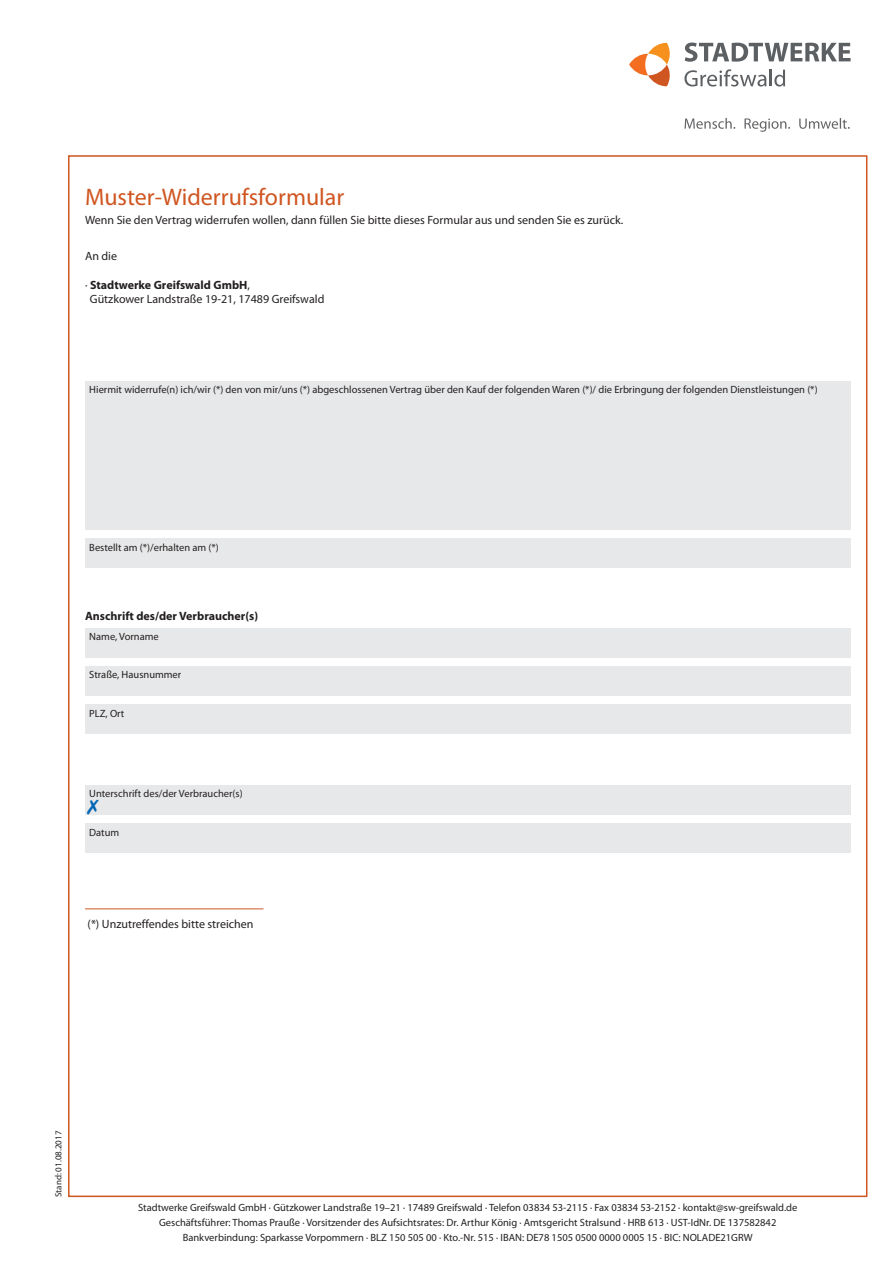
<style>
.page{position:relative;width:893px;height:1263px;background:#fff}
.page>*{position:absolute;margin:0;border:0;box-sizing:border-box;transform-origin:0 0}
.t1{font:24px "Myriad Pro";color:#d05621}
.t2{font:12px/14.4px "Myriad Pro";color:#231f20}
.t3{font:700 12px "Myriad Pro";color:#231f20}
.t4{font:10.5px/15px "Myriad Pro";color:#231f20;text-align:center}
.t5{font:9px "Myriad Pro";color:#231f20}
.s1{font-weight:700}
</style>
<div class="page">
<div style="left:85px;top:381px;width:765px;height:149px;background:#e7e8e9"></div>
<div style="left:85px;top:538px;width:765px;height:30px;background:#e7e8e9"></div>
<div style="left:85px;top:628px;width:765px;height:30px;background:#e7e8e9"></div>
<div style="left:85px;top:666px;width:765px;height:30px;background:#e7e8e9"></div>
<div style="left:85px;top:704px;width:765px;height:30px;background:#e7e8e9"></div>
<div style="left:85px;top:785px;width:765px;height:30px;background:#e7e8e9"></div>
<div style="left:85px;top:823px;width:765px;height:30px;background:#e7e8e9"></div>
<svg style="left:629px;top:43px;width:41px;height:43px"></svg>
<svg style="left:685px;top:43px;width:166px;height:19px"></svg>
<svg style="left:684px;top:69px;width:101px;height:18px"></svg>
<svg style="left:684px;top:118px;width:166px;height:14px"></svg>
<hr style="left:85px;top:908px;width:178px;height:1px;background:#d05621">
<h1 class="t1" style="left:85px;top:188px;width:261px">Muster-Widerrufsformular</h1>
<p class="t2" style="left:85px;top:213px;width:540px">Wenn Sie den Vertrag widerrufen wollen, dann füllen Sie bitte dieses Formular aus und senden Sie es zurück.</p>
<p class="t2" style="left:85px;top:250px;width:34px">An die</p>
<p class="t2" style="left:90px;top:278px;width:236px;text-indent:-5px">· <span class="s1">Stadtwerke Greifswald GmbH</span>,<br>Gützkower Landstraße 19-21, 17489 Greifswald</p>
<p class="t4" style="left:89px;top:383px;width:730px">Hiermit widerrufe(n) ich/wir (*) den von mir/uns (*) abgeschlossenen Vertrag über den Kauf der folgenden Waren (*)/ die Erbringung der folgenden Dienstleistungen (*)</p>
<p class="t4" style="left:89px;top:540px;width:131px">Bestellt am (*)/erhalten am (*)</p>
<p class="t3" style="left:85px;top:611px;width:175px">Anschrift des/der Verbraucher(s)</p>
<p class="t4" style="left:89px;top:630px;width:71px">Name, Vorname</p>
<p class="t4" style="left:89px;top:668px;width:94px">Straße, Hausnummer</p>
<p class="t4" style="left:89px;top:706px;width:37px">PLZ, Ort</p>
<p class="t4" style="left:89px;top:787px;width:155px">Unterschrift des/der Verbraucher(s)</p>
<p class="t4" style="left:89px;top:825px;width:32px">Datum</p>
<p class="t2" style="left:88px;top:917px;width:168px">(*) Unzutreffendes bitte streichen</p>
<p class="t5" style="left:55px;top:1197px;width:68px;rotate:-90deg">Stand: 01.08.2017</p>
<p class="t4" style="left:138px;top:1201px;width:661px">Stadtwerke Greifswald GmbH · Gützkower Landstraße 19–21 · 17489 Greifswald · Telefon 03834 53-2115 · Fax 03834 53-2152 · kontakt@sw-greifswald.de<br>Geschäftsführer: Thomas Prauße · Vorsitzender des Aufsichtsrates: Dr. Arthur König · Amtsgericht Stralsund · HRB 613 · UST-IdNr. DE 137582842<br>Bankverbindung: Sparkasse Vorpommern · BLZ 150 505 00 · Kto.-Nr. 515 · IBAN: DE78 1505 0500 0000 0005 15 · BIC: NOLADE21GRW</p>
</div>
